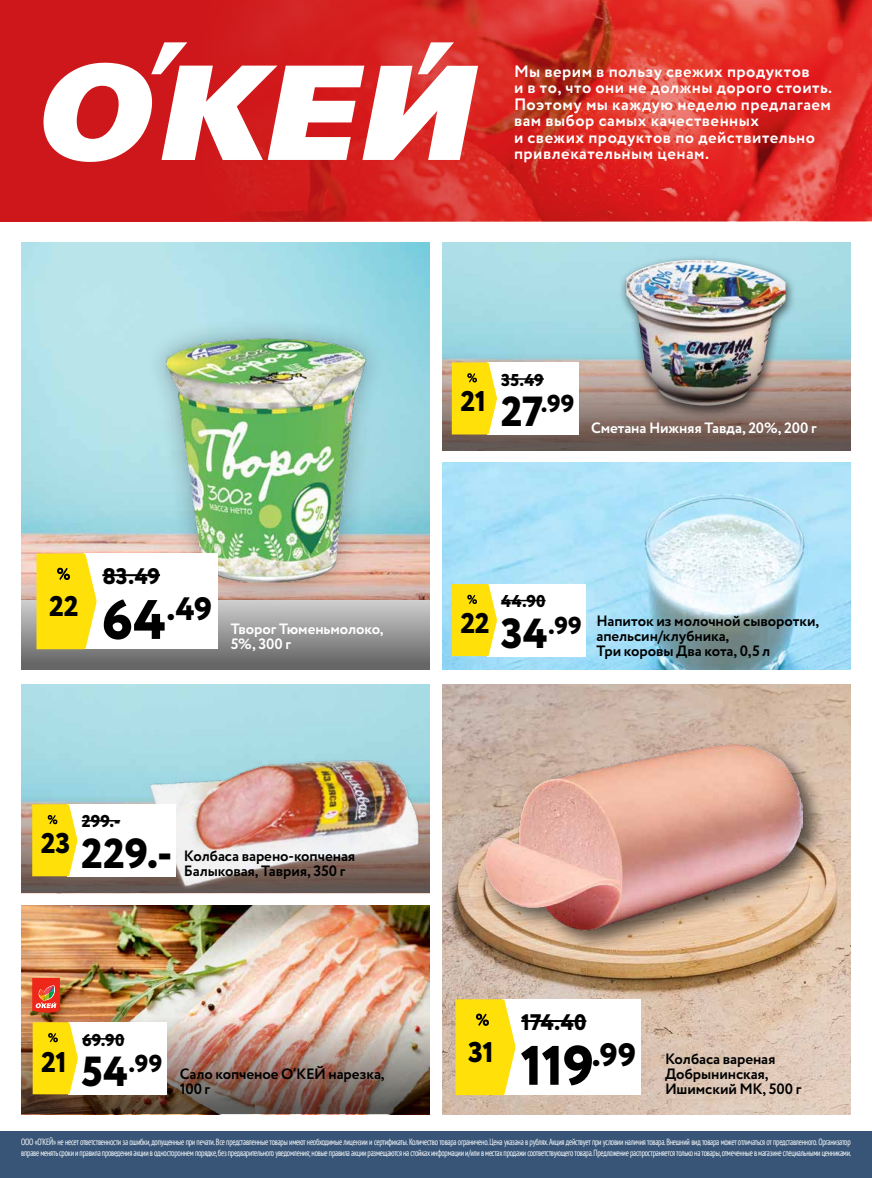
<style>
.page{position:relative;width:872px;height:1178px;background:#fff}
.page>*{position:absolute;margin:0;border:0;box-sizing:border-box;transform-origin:0 0}
.t1{font:800 55.5px "Circe";color:#000}
.t2{font:800 42px "Circe";color:#000}
.t3{font:800 32.4px "Circe";color:#000}
.t4{font:800 28.5px "Circe";letter-spacing:-.02em;color:#000}
.t5{font:800 24.45px "Circe";color:#000}
.t6{font:800 22.5px "Circe";letter-spacing:-.01em;color:#000}
.t7{font:800 17.1px "Circe";letter-spacing:.005em;color:#000}
.t8{font:700 16.5px/16.5px "Circe";letter-spacing:.03em;color:#fff}
.t9{font:700 15px/15px "Circe";letter-spacing:-.005em;color:#000}
.t10{font:700 15px/15px "Circe";letter-spacing:-.005em;color:#fff}
.t11{font:condensed 9px/10.5px "PT Sans";letter-spacing:-.03em;color:#fff;scale:.86 1}
.s1{font-size:42px}
.s2{font-size:55.5px}
</style>
<div class="page">
<div style="left:0;top:1131px;width:872px;height:47px;background:#385577"></div>
<img style="left:442px;top:462px;width:408px;height:208px">
<img style="left:21px;top:242px;width:408px;height:312px">
<div style="left:618px;top:255px;width:178px;height:164px;background:#000;opacity:.65"></div>
<img style="left:626px;top:260px;width:159px;height:75px">
<img style="left:21px;top:906px;width:408px;height:92px">
<img style="left:21px;top:998px;width:408px;height:116px">
<div style="left:68px;top:1022px;width:98px;height:72px;background:#fff"></div>
<hr style="left:82px;top:1038px;width:42px;height:1px;background:#000">
<svg style="left:33px;top:1022px;width:45px;height:72px;background:#fbdf20"></svg>
<svg style="left:21px;top:777px;width:84px;height:116px;background:#8da0a2"></svg>
<svg style="left:21px;top:554px;width:408px;height:116px;background:#aca3a0"></svg>
<img style="left:442px;top:685px;width:408px;height:429px">
<img style="left:442px;top:335px;width:408px;height:116px">
<div style="left:480px;top:739px;width:346px;height:214px;background:#000;opacity:.6"></div>
<img style="left:485px;top:744px;width:317px;height:189px">
<div style="left:487px;top:362px;width:91px;height:72px;background:#fff"></div>
<hr style="left:501px;top:378px;width:43px;height:2px;background:#000">
<svg style="left:452px;top:362px;width:45px;height:72px;background:#fbdf20"></svg>
<div style="left:502px;top:999px;width:139px;height:96px;background:#fff"></div>
<hr style="left:521px;top:1020px;width:65px;height:2px;background:#000">
<svg style="left:455px;top:999px;width:60px;height:96px;background:#fbdf1e"></svg>
<img style="left:105px;top:643px;width:348px;height:348px">
<div style="left:68px;top:804px;width:108px;height:72px;background:#fff"></div>
<hr style="left:82px;top:820px;width:38px;height:1px;background:#000">
<svg style="left:32px;top:804px;width:45px;height:72px;background:#fade1e"></svg>
<svg style="left:32px;top:978px;width:28px;height:35px"></svg>
<img style="left:703px;top:0;width:169px;height:221px">
<svg style="left:0;top:0;width:703px;height:222px;background:#d42522"></svg>
<svg style="left:38px;top:42px;width:440px;height:121px"></svg>
<div style="left:145px;top:317px;width:241px;height:288px;background:#000;opacity:.3"></div>
<img style="left:166px;top:337px;width:201px;height:245px">
<div style="left:84px;top:553px;width:134px;height:96px;background:#fff"></div>
<hr style="left:102px;top:574px;width:58px;height:2px;background:#000">
<svg style="left:36px;top:553px;width:61px;height:96px;background:#fbdf22"></svg>
<div style="left:487px;top:584px;width:99px;height:72px;background:#fff"></div>
<hr style="left:501px;top:600px;width:44px;height:1px;background:#000">
<svg style="left:452px;top:584px;width:45px;height:72px;background:#fbdf1f"></svg>
<h3 class="t8" style="left:514px;top:64px;width:320px">Мы верим в пользу свежих продуктов<br>и в то, что они не должны дорого стоить.<br>Поэтому мы каждую неделю предлагаем вам выбор самых качественных<br>и свежих продуктов по действительно привлекательным ценам.</h3>
<h3 class="t4" style="left:460px;top:382px;width:27px">21</h3>
<h3 class="t7" style="left:501px;top:368px;width:44px">35.49</h3>
<h3 class="t5" style="left:500px;top:387px;width:75px"><span class="s1">27</span>.99</h3>
<h3 class="t10" style="left:591px;top:421px;width:227px">Сметана Нижняя Тавда, 20%, 200 г</h3>
<h3 class="t4" style="left:49px;top:587px;width:31px">22</h3>
<h3 class="t6" style="left:102px;top:561px;width:59px">83.49</h3>
<h3 class="t3" style="left:102px;top:587px;width:112px"><span class="s2">64</span>.49</h3>
<h3 class="t7" style="left:501px;top:590px;width:46px">44.90</h3>
<h3 class="t4" style="left:460px;top:603px;width:31px">22</h3>
<h3 class="t10" style="left:231px;top:622px;width:154px">Творог Тюменьмолоко,<br>5%, 300 г</h3>
<h3 class="t9" style="left:596px;top:614px;width:224px">Напиток из молочной сыворотки, апельсин/клубника,<br>Три коровы Два кота, 0,5 л</h3>
<h3 class="t5" style="left:500px;top:609px;width:83px"><span class="s1">34</span>.99</h3>
<h3 class="t7" style="left:82px;top:810px;width:40px">299.-</h3>
<h3 class="t4" style="left:41px;top:824px;width:31px">23</h3>
<h2 class="t2" style="left:81px;top:825px;width:93px">229.-</h2>
<h3 class="t9" style="left:184px;top:849px;width:173px">Колбаса варено-копченая<br>Балыковая, Таврия, 350 г</h3>
<h3 class="t4" style="left:41px;top:1043px;width:27px">21</h3>
<h3 class="t7" style="left:82px;top:1028px;width:44px">69.90</h3>
<h3 class="t5" style="left:128px;top:1047px;width:35px">.99</h3>
<h2 class="t2" style="left:82px;top:1043px;width:48px">54</h2>
<h3 class="t9" style="left:180px;top:1067px;width:206px">Сало копченое О’КЕЙ нарезка,</h3>
<h3 class="t9" style="left:180px;top:1082px;width:32px">100 г</h3>
<h3 class="t4" style="left:468px;top:1032px;width:27px">31</h3>
<h3 class="t6" style="left:521px;top:1007px;width:67px">174.40</h3>
<h1 class="t1" style="left:520px;top:1028px;width:117px">119<sup>.99</sup></h1>
<h3 class="t9" style="left:665px;top:1052px;width:138px">Колбаса вареная<br>Добрынинская,<br>Ишимский МК, 500 г</h3>
<p class="t11" style="left:21px;top:1137px;width:966px">ООО «О‘КЕЙ» не несет ответственности за ошибки, допущенные при печати. Все представленные товары имеют необходимые лицензии и сертификаты. Количество товара ограничено. Цена указана в рублях. Акция действует при условии наличия товара. Внешний вид товара может отличаться от представленного. Организатор вправе менять сроки и правила проведения акции в одностороннем порядке, без предварительного уведомления; новые правила акции размещаются на стойках информации и/или в местах продажи соответствующего товара. Предложение распространяется только на товары, отмеченные в магазине специальными ценниками.</p>
</div>
